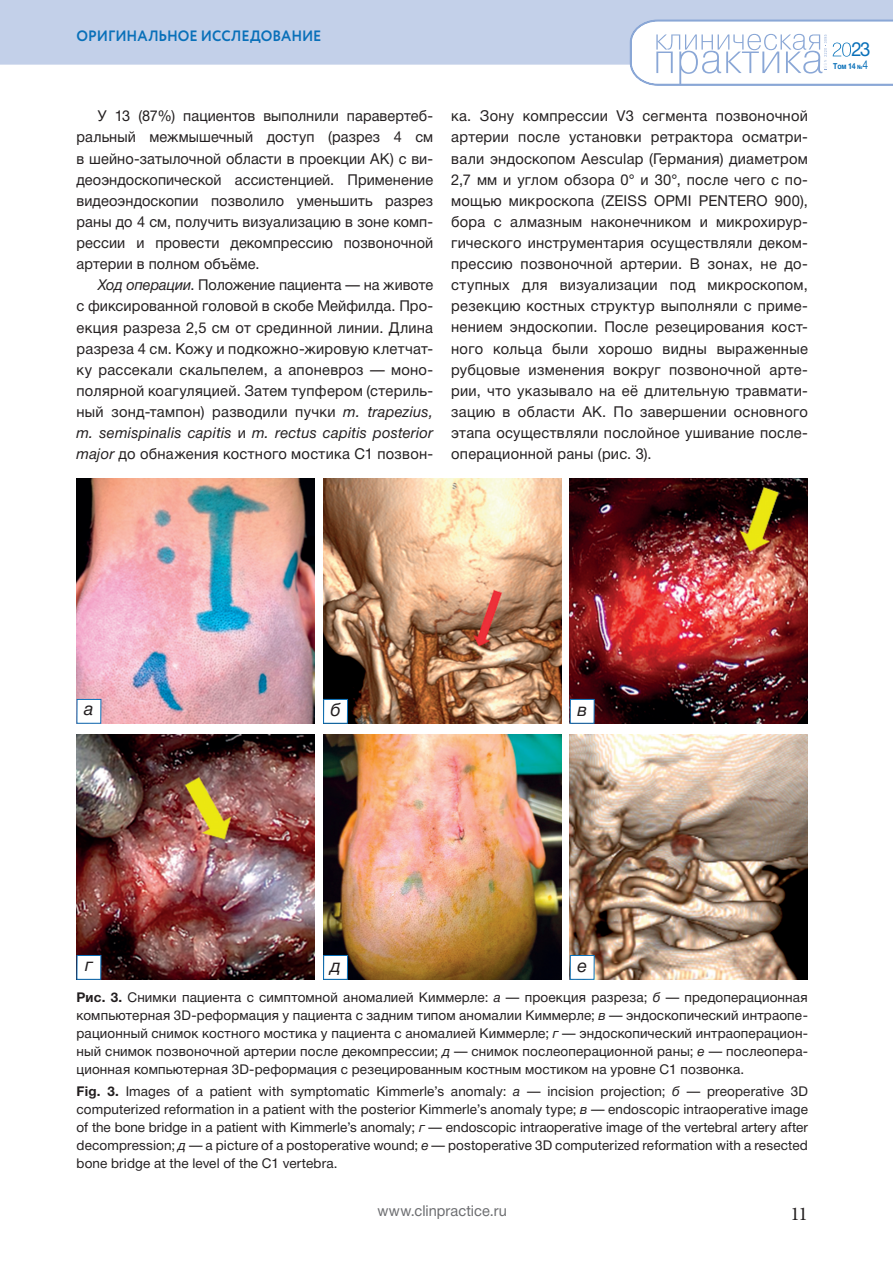
<style>
.page{position:relative;width:893px;height:1263px;background:#fff}
.page>*{position:absolute;margin:0;border:0;box-sizing:border-box;transform-origin:0 0}
.t1{font:19.5px "Helvetica Neue Cyr";color:#0970b9;scale:.95 1}
.t2{font:19.5px "Minion Pro";color:#231f20}
.t3{font:italic 18px "Helvetica Neue Cyr";color:#231f20}
.t4{font:15px/21.1px "Helvetica Neue Cyr";letter-spacing:.015em;color:#231f20;text-align:justify}
.t5{font:700 15px "Circe";letter-spacing:-.005em;color:#0970b9;scale:.95 1}
.t6{font:15px "Helvetica Neue Cyr";letter-spacing:.005em;color:#6c6d70}
.t7{font:13.5px/18px "Helvetica Neue Cyr";letter-spacing:.01em;color:#231f20;text-align:justify}
.t8{font:700 8.25px "Helvetica Neue Cyr";color:#0970b9;scale:.85 1}
.s1{font-style:italic}
.s2{font-size:6px}
.s3{font-weight:400;font-size:12px}
.s4{font-weight:700}
</style>
<div class="page">
<div style="left:0;top:0;width:893px;height:65px;background:#c3d0e9"></div>
<svg style="left:629px;top:19px;width:264px;height:67px"></svg>
<img style="left:77px;top:735px;width:238px;height:245px">
<img style="left:77px;top:479px;width:238px;height:245px">
<img style="left:570px;top:735px;width:238px;height:245px">
<img style="left:570px;top:479px;width:238px;height:245px">
<img style="left:323px;top:735px;width:238px;height:245px">
<img style="left:323px;top:479px;width:238px;height:245px">
<div style="left:77px;top:955px;width:24px;height:24px;background:#fff"></div>
<div style="left:77px;top:955px;width:24px;height:25px;border:1px solid #0970b9"></div>
<div style="left:77px;top:699px;width:24px;height:24px;background:#fff"></div>
<div style="left:77px;top:699px;width:24px;height:25px;border:1px solid #0970b9"></div>
<div style="left:570px;top:955px;width:24px;height:24px;background:#fff"></div>
<div style="left:570px;top:955px;width:25px;height:25px;border:1px solid #0970b9"></div>
<div style="left:570px;top:699px;width:24px;height:24px;background:#fff"></div>
<div style="left:570px;top:699px;width:25px;height:25px;border:1px solid #0970b9"></div>
<div style="left:324px;top:955px;width:24px;height:24px;background:#fff"></div>
<div style="left:323px;top:955px;width:25px;height:25px;border:1px solid #0970b9"></div>
<div style="left:324px;top:699px;width:24px;height:24px;background:#fff"></div>
<div style="left:323px;top:699px;width:25px;height:25px;border:1px solid #0970b9"></div>
<p class="t5" style="left:77px;top:26px;width:259px">ОРИГИНАЛЬНОЕ ИССЛЕДОВАНИЕ</p>
<p class="t4" style="left:77px;top:106px;width:358px;text-indent:21px">У 13 (87%) пациентов выполнили паравертеб&shy;ральный межмышечный доступ (разрез 4 см в шейно-затылочной области в проекции АК) с ви&shy;деоэндоскопической ассистенцией. Применение видеоэндоскопии позволило уменьшить разрез раны до 4 см, получить визуализацию в зоне комп&shy;рессии и провести декомпрессию позвоночной артерии в полном объёме.</p>
<p class="t4" style="left:77px;top:275px;width:358px;text-indent:21px"><span class="s1">Ход операции</span>. Положение пациента — на животе с фиксированной головой в скобе Мейфилда. Про&shy;екция разреза 2,5 см от срединной линии. Длина разреза 4 см. Кожу и подкожно-жировую клетчат&shy;ку рассекали скальпелем, а апоневроз — моно&shy;полярной коагуляцией. Затем тупфером (стериль&shy;ный зонд-тампон) разводили пучки <span class="s1">m. trapezius, m. semispinalis capitis</span> и <span class="s1">m. rectus capitis posterior major</span> до обнажения костного мостика С1 позвон-</p>
<p class="t4" style="left:451px;top:106px;width:358px">ка. Зону компрессии V3 сегмента позвоночной артерии после установки ретрактора осматри&shy;вали эндоскопом Aesculap (Германия) диаметром 2,7 мм и углом обзора 0° и 30°, после чего с по&shy;мощью микроскопа (ZEISS OPMI PENTERO 900), бора с алмазным наконечником и микрохирур&shy;гического инструментария осуществляли деком&shy;прессию позвоночной артерии. В зонах, не до&shy;ступных для визуализации под микроскопом, резекцию костных структур выполняли с приме&shy;нением эндоскопии. После резецирования кост&shy;ного кольца были хорошо видны выраженные рубцовые изменения вокруг позвоночной арте&shy;рии, что указывало на её длительную травмати&shy;зацию в области АК. По завершении основного этапа осуществляли послойное ушивание после&shy;операционной раны (рис. 3).</p>
<h1 class="t1" style="left:851px;top:39px;width:22px">23</h1>
<p class="t8" style="left:833px;top:61px;width:43px">Том 14 <span class="s2">№</span><span class="s3">4</span></p>
<p class="t3" style="left:84px;top:699px;width:11px">a</p>
<p class="t3" style="left:330px;top:700px;width:12px">б</p>
<p class="t3" style="left:577px;top:700px;width:11px">в</p>
<p class="t3" style="left:85px;top:955px;width:9px">г</p>
<p class="t3" style="left:330px;top:956px;width:12px">д</p>
<p class="t3" style="left:577px;top:956px;width:11px">е</p>
<p class="t7" style="left:77px;top:988px;width:733px"><span class="s4">Рис. 3.</span> Снимки пациента с симптомной аномалией Киммерле: <span class="s1">а</span> — проекция разреза; <span class="s1">б</span> — предоперационная компьютерная 3D-реформация у пациента с задним типом аномалии Киммерле; <span class="s1">в</span> — эндоскопический интраопе&shy;рационный снимок костного мостика у пациента с аномалией Киммерле; <span class="s1">г</span> — эндоскопический интраоперацион&shy;ный снимок позвоночной артерии после декомпрессии; <span class="s1">д</span> — снимок послеоперационной раны; <span class="s1">е</span> — послеопера&shy;ционная компьютерная 3D-реформация с резецированным костным мостиком на уровне С1 позвонка.</p>
<p class="t7" style="left:77px;top:1083px;width:733px"><span class="s4">Fig. 3.</span> Images of a patient with symptomatic Kimmerle’s anomaly: <span class="s1">а</span> — incision projection; <span class="s1">б</span> — preoperative 3D computerized reformation in a patient with the posterior Kimmerle’s anomaly type; <span class="s1">в</span> — endoscopic intraoperative image of the bone bridge in a patient with Kimmerle’s anomaly; <span class="s1">г</span> — endoscopic intraoperative image of the vertebral artery after decompression; <span class="s1">д</span> — a picture of a postoperative wound; <span class="s1">е</span> — postoperative 3D computerized reformation with a resected bone bridge at the level of the C1 vertebra.</p>
<p class="t6" style="left:377px;top:1203px;width:131px">www.clinpractice.ru</p>
<h1 class="t2" style="left:790px;top:1200px;width:19px">11</h1>
</div>
